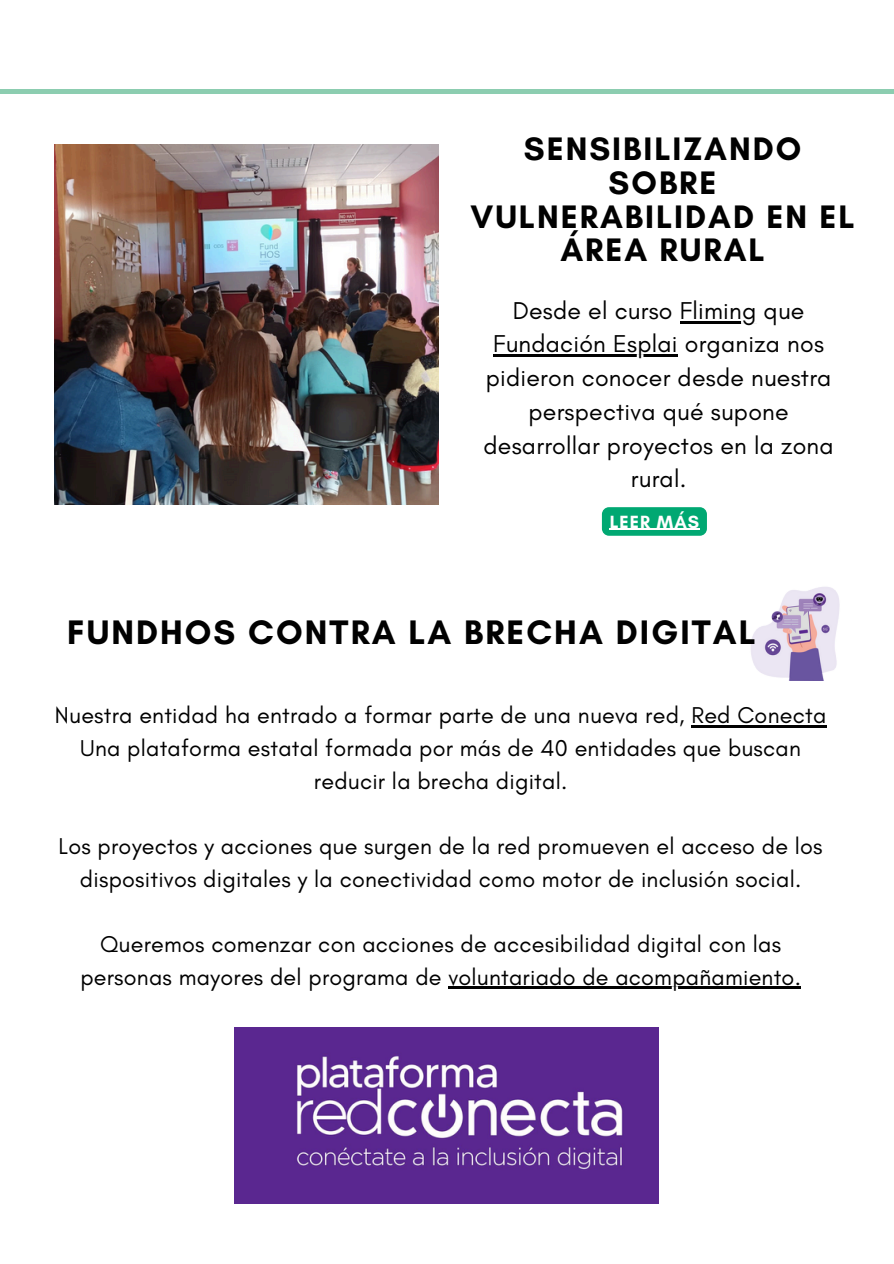
<style>
.page{position:relative;width:894px;height:1264px;background:#fff}
.page>*{position:absolute;margin:0;border:0;box-sizing:border-box;transform-origin:0 0}
.t1{font:700 34.65px "Glacial Indifference";letter-spacing:.06em;color:#010101}
.t2{font:700 33.15px/33.8px "Glacial Indifference";letter-spacing:.06em;color:#010101;text-align:center}
.t3{font:24.75px/33.8px "Glacial Indifference";letter-spacing:.01em;color:#010101;text-align:center}
.t4{font:23.25px/32.7px "Glacial Indifference";letter-spacing:.01em;color:#010101;text-align:center}
.t5{font:700 18px "Glacial Indifference";letter-spacing:.06em;color:#fff}
</style>
<div class="page">
<div style="left:0;top:89px;width:893px;height:5px;background:#8ccdb0"></div>
<img style="left:55px;top:145px;width:383px;height:360px">
<img style="left:234px;top:1027px;width:424px;height:176px">
<img style="left:751px;top:587px;width:89px;height:94px">
<hr style="left:691px;top:725px;width:135px;height:3px;background:#010101">
<hr style="left:448px;top:986px;width:353px;height:3px;background:#010101">
<hr style="left:679px;top:321px;width:77px;height:2px;background:#010101">
<hr style="left:493px;top:354px;width:184px;height:3px;background:#010101">
<div style="left:601px;top:507px;width:105px;height:29px;background:#00a872;border-radius:7px"></div>
<hr style="left:609px;top:529px;width:91px;height:1px;background:#fff">
<h2 class="t2" style="left:470px;top:131px;width:385px">SENSIBILIZANDO<br>SOBRE<br>VULNERABILIDAD EN EL<br>ÁREA RURAL</h2>
<h2 class="t3" style="left:483px;top:293px;width:351px">Desde el curso Fliming que<br>Fundación Esplai organiza nos pidieron conocer desde nuestra perspectiva qué supone desarrollar proyectos en la zona rural.</h2>
<p class="t5" style="left:609px;top:510px;width:91px">LEER MÁS</p>
<h1 class="t1" style="left:67px;top:610px;width:690px">FUNDHOS CONTRA LA BRECHA DIGITAL</h1>
<h2 class="t4" style="left:55px;top:699px;width:772px">Nuestra entidad ha entrado a formar parte de una nueva red, Red Conecta<br>Una plataforma estatal formada por más de 40 entidades que buscan reducir la brecha digital.</h2>
<p class="t4" style="left:59px;top:829px;width:765px">Los proyectos y acciones que surgen de la red promueven el acceso de los dispositivos digitales y la conectividad como motor de inclusión social.</p>
<p class="t4" style="left:80px;top:927px;width:721px">Queremos comenzar con acciones de accesibilidad digital con las personas mayores del programa de voluntariado de acompañamiento.</p>
</div>
